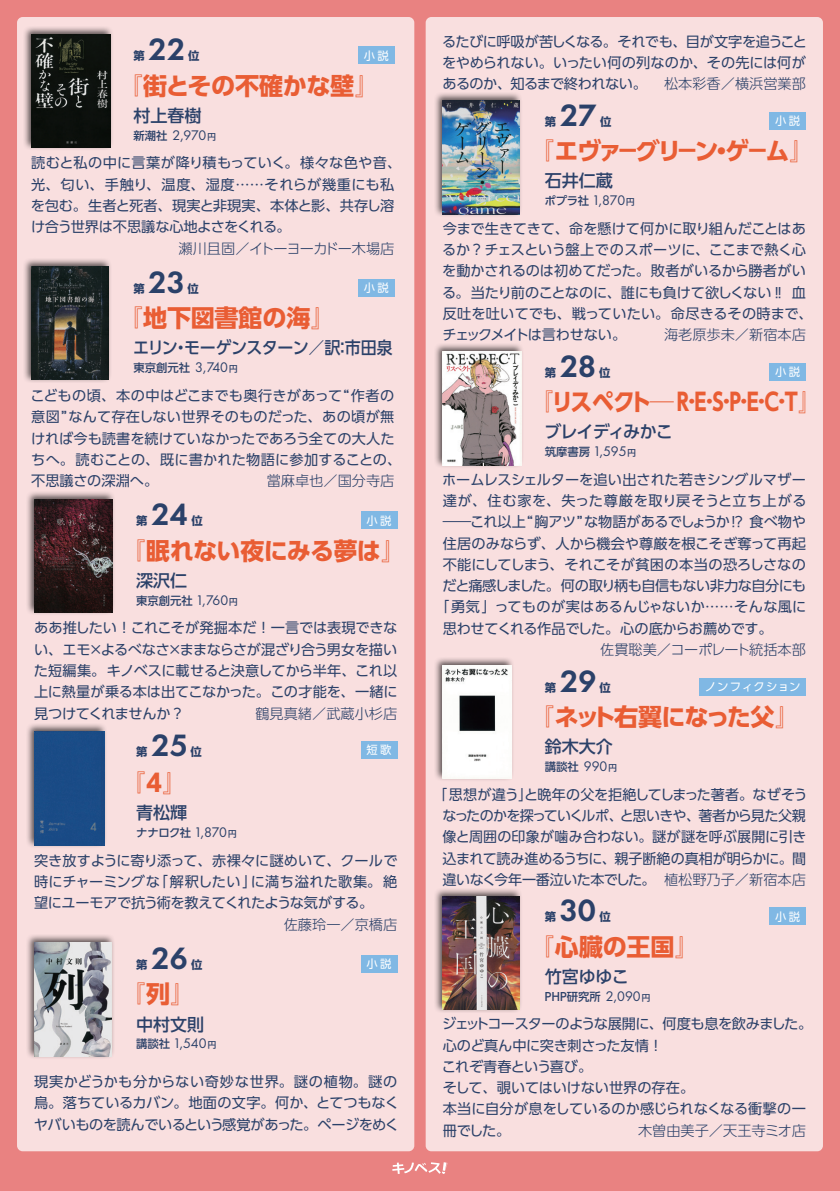
<style>
.page{position:relative;width:840px;height:1191px;background:#fff}
.page>*{position:absolute;margin:0;border:0;box-sizing:border-box;transform-origin:0 0}
.t1{font:700 28.4px "Futura Now Text";letter-spacing:-.01em;color:#2b4169}
.t2{font:700 24px "UD Shin Go Pr 6 N";letter-spacing:-.025em;color:#e95d34}
.t3{font:700 24px "UD Shin Go Pr 6 N";letter-spacing:-.025em;color:#e95d34;scale:.91 1}
.t4{font:700 24px "UD Shin Go Pr 6 N";letter-spacing:-.07em;color:#e95d34}
.t5{font:500 17px "UD Shin Go Pr 6 N";letter-spacing:-.005em;color:#2b4169}
.t6{font:500 17px "UD Shin Go Pr 6 N";letter-spacing:-.03em;color:#2b4169;scale:.94 1}
.t7{font:500 17px "UD Shin Go Pr 6 N";letter-spacing:-.065em;color:#2b4169}
.t8{font:14.2px/21.2px "UD Shin Go Pr 6 N";letter-spacing:-.015em;color:#2b4169;text-align:justify}
.t9{font:14.2px/21.2px "UD Shin Go Pr 6 N";letter-spacing:.005em;color:#2b4169}
.t10{font:300 14.2px "UD Shin Go Pr 6 N";color:#2b4169}
.t11{font:14.2px "UD Shin Go Pr 6 N";letter-spacing:-.04em;color:#2b4169}
.t12{font:14.2px "UD Shin Go Pr 6 N";letter-spacing:-.015em;color:#2b4169;scale:2 1}
.t13{font:14.2px "UD Shin Go Pr 6 N";letter-spacing:.02em;color:#2b4169}
.t14{font:14.2px "UD Shin Go Pr 6 N";letter-spacing:.04em;color:#2b4169}
.t15{font:300 14.2px "UD Shin Go Pr 6 N";letter-spacing:-.045em;color:#2b4169}
.t16{font:12.8px "Futura Now Text";color:#2b4169}
.t17{font:500 11.4px "UD Shin Go Pr 6 N";color:#2b4169}
.t18{font:700 11.4px "UD Shin Go Pr 6 N";color:#2b4169}
.t19{font:11.4px "UD Shin Go Pr 6 N";letter-spacing:.2em;color:#fff}
.t20{font:11.4px "UD Shin Go Pr 6 N";letter-spacing:.045em;color:#fff}
.s1{font-family:"UD Shin Go Pr 6 N";font-weight:500;font-size:11.4px}
.s2{font-family:"UD Shin Go Pr 6 N";font-weight:500;font-size:8.6px}
.s3{font-family:"Futura Now Text";font-weight:400;font-size:12.8px}
.s4{font-size:8.6px}
.s5{font-weight:300}
</style>
<div class="page">
<div style="left:0;top:0;width:839px;height:1191px;background:#e98281"></div>
<div style="left:17px;top:17px;width:397px;height:1134px;background:#f9dfdf;border-radius:6px"></div>
<div style="left:425px;top:17px;width:397px;height:1134px;background:#f9dfdf;border-radius:6px"></div>
<div style="left:25px;top:723px;width:82px;height:125px;background:#231f20;opacity:.75"></div>
<div style="left:34px;top:731px;width:70px;height:114px;background:#1a4b86"></div>
<div style="left:25px;top:490px;width:90px;height:125px;background:#231f20;opacity:.75"></div>
<img style="left:34px;top:499px;width:78px;height:113px">
<div style="left:22px;top:258px;width:90px;height:125px;background:#231f20;opacity:.75"></div>
<img style="left:31px;top:266px;width:78px;height:114px">
<div style="left:25px;top:934px;width:90px;height:125px;background:#231f20;opacity:.75"></div>
<img style="left:34px;top:942px;width:78px;height:114px">
<div style="left:22px;top:25px;width:92px;height:126px;background:#231f20;opacity:.75"></div>
<img style="left:31px;top:34px;width:79px;height:113px">
<div style="left:358px;top:47px;width:36px;height:17px;background:#80b8e4"></div>
<div style="left:358px;top:279px;width:36px;height:17px;background:#80b8e4"></div>
<div style="left:361px;top:512px;width:36px;height:17px;background:#80b8e4"></div>
<div style="left:361px;top:741px;width:36px;height:17px;background:#80b8e4"></div>
<div style="left:361px;top:955px;width:36px;height:17px;background:#80b8e4"></div>
<div style="left:433px;top:92px;width:89px;height:125px;background:#231f20;opacity:.75"></div>
<img style="left:442px;top:101px;width:77px;height:113px">
<div style="left:769px;top:112px;width:36px;height:17px;background:#80b8e4"></div>
<div style="left:433px;top:343px;width:91px;height:125px;background:#231f20;opacity:.75"></div>
<img style="left:442px;top:352px;width:79px;height:113px">
<div style="left:769px;top:363px;width:36px;height:17px;background:#80b8e4"></div>
<div style="left:433px;top:656px;width:81px;height:126px;background:#231f20;opacity:.75"></div>
<img style="left:442px;top:665px;width:69px;height:113px">
<div style="left:699px;top:678px;width:106px;height:17px;background:#80b8e4"></div>
<div style="left:433px;top:887px;width:89px;height:126px;background:#231f20;opacity:.75"></div>
<img style="left:442px;top:896px;width:77px;height:114px">
<div style="left:769px;top:908px;width:36px;height:17px;background:#80b8e4"></div>
<svg style="left:392px;top:1162px;width:55px;height:12px"></svg>
<p class="t18" style="left:133px;top:47px;width:13px">第</p>
<h1 class="t1" style="left:148px;top:25px;width:39px">22</h1>
<p class="t18" style="left:188px;top:47px;width:13px">位</p>
<p class="t19" style="left:363px;top:46px;width:26px">小説</p>
<h2 class="t2" style="left:118px;top:66px;width:262px">『街とその不確かな壁』</h2>
<p class="t5" style="left:133px;top:102px;width:70px">村上春樹</p>
<p class="t16" style="left:133px;top:125px;width:84px"><span class="s1">新潮社</span> 2,970<span class="s2">円</span></p>
<p class="t8" style="left:31px;top:152px;width:372px;text-align:left">読むと私の中に言葉が降り積もっていく。様々な色や音、光、匂い、手触り、温度、湿度……それらが幾重にも私を包む。生者と死者、現実と非現実、本体と影、共存し溶け合う世界は不思議な心地よさをくれる。</p>
<p class="t15" style="left:178px;top:237px;width:217px">瀬川且固／イトーヨーカドー木場店</p>
<p class="t18" style="left:133px;top:279px;width:13px">第</p>
<h1 class="t1" style="left:148px;top:258px;width:38px">23</h1>
<p class="t18" style="left:187px;top:279px;width:13px">位</p>
<h2 class="t2" style="left:118px;top:298px;width:218px">『地下図書館の海』</h2>
<p class="t19" style="left:363px;top:278px;width:26px">小説</p>
<p class="t6" style="left:133px;top:334px;width:277px">エリン・モーゲンスターン／訳：市田泉</p>
<p class="t17" style="left:133px;top:359px;width:106px">東京創元社 <span class="s3">3,740</span><span class="s4">円</span></p>
<p class="t9" style="left:30px;top:384px;width:372px">こどもの頃、本の中はどこまでも奥行きがあって“作者の意図”なんて存在しない世界そのものだった、あの頃が無ければ今も読書を続けていなかったであろう全ての大人たちへ。読むことの、既に書かれた物語に参加することの、不思議さの深淵へ。</p>
<p class="t10" style="left:266px;top:469px;width:129px">當麻卓也／国分寺店</p>
<p class="t18" style="left:136px;top:511px;width:13px">第</p>
<h1 class="t1" style="left:151px;top:490px;width:39px">24</h1>
<p class="t18" style="left:191px;top:511px;width:13px">位</p>
<p class="t19" style="left:366px;top:511px;width:26px">小説</p>
<h2 class="t2" style="left:121px;top:531px;width:286px">『眠れない夜にみる夢は』</h2>
<p class="t5" style="left:136px;top:567px;width:53px">深沢仁</p>
<p class="t17" style="left:136px;top:591px;width:103px">東京創元社 <span class="s3">1,760</span><span class="s4">円</span></p>
<p class="t8" style="left:34px;top:617px;width:365px">ああ推したい！これこそが発掘本だ！一言では表現できない、エモ×よるべなさ×ままならさが混ざり合う男女を描いた短編集。キノベスに載せると決意してから半年、これ以上に熱量が乗る本は出てこなかった。この才能を、一緒に見つけてくれませんか？</p>
<p class="t10" style="left:255px;top:701px;width:143px">鶴見真緒／武蔵小杉店</p>
<p class="t18" style="left:136px;top:743px;width:13px">第</p>
<h1 class="t1" style="left:151px;top:721px;width:38px">25</h1>
<p class="t18" style="left:190px;top:743px;width:13px">位</p>
<p class="t19" style="left:366px;top:740px;width:26px">短歌</p>
<h2 class="t2" style="left:121px;top:763px;width:67px">『4』</h2>
<p class="t5" style="left:136px;top:799px;width:53px">青松輝</p>
<p class="t17" style="left:136px;top:823px;width:102px">ナナロク社 <span class="s3">1,870</span><span class="s4">円</span></p>
<p class="t8" style="left:34px;top:849px;width:365px">突き放すように寄り添って、赤裸々に謎めいて、クールで時にチャーミングな「解釈したい」に満ち溢れた歌集。絶望にユーモアで抗う術を教えてくれたような気がする。</p>
<p class="t10" style="left:283px;top:912px;width:115px">佐藤玲一／京橋店</p>
<p class="t18" style="left:136px;top:955px;width:13px">第</p>
<h1 class="t1" style="left:151px;top:934px;width:38px">26</h1>
<p class="t18" style="left:191px;top:955px;width:13px">位</p>
<h2 class="t2" style="left:121px;top:974px;width:75px">『列』</h2>
<p class="t5" style="left:136px;top:1010px;width:70px">中村文則</p>
<p class="t16" style="left:136px;top:1033px;width:81px"><span class="s1">講談社</span> 1,540<span class="s2">円</span></p>
<p class="t19" style="left:366px;top:954px;width:26px">小説</p>
<p class="t8" style="left:34px;top:1070px;width:366px">現実かどうかも分からない奇妙な世界。謎の植物。謎の鳥。落ちているカバン。地面の文字。何か、とてつもなくヤバいものを読んでいるという感覚があった。ページをめく</p>
<p class="t8" style="left:442px;top:30px;width:366px">るたびに呼吸が苦しくなる。それでも、目が文字を追うことをやめられない。いったい何の列なのか、その先には何があるのか、知るまで終われない。 <span class="s5">松本彩香／横浜営業部</span></p>
<p class="t18" style="left:544px;top:112px;width:13px">第</p>
<h1 class="t1" style="left:559px;top:91px;width:38px">27</h1>
<p class="t18" style="left:599px;top:112px;width:13px">位</p>
<p class="t19" style="left:774px;top:111px;width:26px">小説</p>
<h2 class="t2" style="left:529px;top:131px;width:285px">『エヴァ－グリ－ン・ゲ－ム』</h2>
<p class="t5" style="left:544px;top:167px;width:70px">石井仁蔵</p>
<p class="t16" style="left:544px;top:190px;width:92px"><span class="s1">ポプラ社</span> 1,870<span class="s2">円</span></p>
<p class="t8" style="left:442px;top:217px;width:372px;text-align:left">今まで生きてきて、命を懸けて何かに取り組んだことはあるか？チェスという盤上でのスポーツに、ここまで熱く心を動かされるのは初めてだった。敗者がいるから勝者がいる。当たり前のことなのに、誰にも負けて欲しくない‼ 血反吐を吐いてでも、戦っていたい。命尽きるその時まで、チェックメイトは言わせない。</p>
<p class="t10" style="left:663px;top:323px;width:143px">海老原歩未／新宿本店</p>
<p class="t18" style="left:544px;top:363px;width:13px">第</p>
<h1 class="t1" style="left:559px;top:342px;width:38px">28</h1>
<p class="t18" style="left:598px;top:363px;width:13px">位</p>
<p class="t19" style="left:774px;top:362px;width:26px">小説</p>
<h2 class="t3" style="left:531px;top:382px;width:319px">『リスペクト─R<sup>•</sup>E<sup>•</sup>S<sup>•</sup>P<sup>•</sup>E<sup>•</sup>C<sup>•</sup>T』</h2>
<p class="t7" style="left:544px;top:418px;width:130px">ブレイディみかこ</p>
<p class="t16" style="left:544px;top:441px;width:93px"><span class="s1">筑摩書房</span> 1,595<span class="s2">円</span></p>
<p class="t8" style="left:442px;top:468px;width:365px">ホームレスシェルターを追い出された若きシングルマザー</p>
<p class="t14" style="left:442px;top:489px;width:365px">達が、住む家を、失った尊厳を取り戻そうと立ち上がる</p>
<p class="t12" style="left:442px;top:510px;width:183px">―これ以上“胸アツ”な物語があるでしょうか⁉ 食べ物や</p>
<p class="t8" style="left:442px;top:532px;width:364px">住居のみならず、人から機会や尊厳を根こそぎ奪って再起</p>
<p class="t8" style="left:442px;top:553px;width:364px">不能にしてしまう、それこそが貧困の本当の恐ろしさなの</p>
<p class="t11" style="left:442px;top:574px;width:365px">だと痛感しました。何の取り柄も自信もない非力な自分にも</p>
<p class="t13" style="left:435px;top:595px;width:372px">「勇気」ってものが実はあるんじゃないか……そんな風に</p>
<p class="t8" style="left:442px;top:617px;width:331px">思わせてくれる作品でした。心の底からお薦めです。</p>
<p class="t10" style="left:600px;top:638px;width:207px">佐貫聡美／コーポレート統括本部</p>
<p class="t18" style="left:544px;top:678px;width:13px">第</p>
<h1 class="t1" style="left:559px;top:656px;width:38px">29</h1>
<p class="t18" style="left:599px;top:678px;width:13px">位</p>
<p class="t20" style="left:704px;top:677px;width:97px">ノンフィクション</p>
<h2 class="t4" style="left:529px;top:697px;width:271px">『ネット右翼になった父』</h2>
<p class="t5" style="left:544px;top:733px;width:70px">鈴木大介</p>
<p class="t17" style="left:544px;top:757px;width:74px">講談社 <span class="s3">990</span><span class="s4">円</span></p>
<p class="t8" style="left:433px;top:783px;width:376px;text-align:center">「思想が違う」と晩年の父を拒絶してしまった著者。なぜそうなったのかを探っていくルポ、と思いきや、著者から見た父親像と周囲の印象が噛み合わない。謎が謎を呼ぶ展開に引き込まれて読み進めるうちに、親子断絶の真相が明らかに。間違いなく今年一番泣いた本でした。<span class="s5">植松野乃子／新宿本店</span></p>
<p class="t18" style="left:544px;top:907px;width:13px">第</p>
<h1 class="t1" style="left:559px;top:886px;width:38px">30</h1>
<p class="t18" style="left:599px;top:907px;width:13px">位</p>
<p class="t19" style="left:774px;top:907px;width:26px">小説</p>
<h2 class="t2" style="left:529px;top:927px;width:171px">『心臓の王国』</h2>
<p class="t5" style="left:544px;top:962px;width:85px">竹宮ゆゆこ</p>
<p class="t17" style="left:542px;top:987px;width:109px">ＰＨＰ研究所 <span class="s3">2,090</span><span class="s4">円</span></p>
<p class="t8" style="left:441px;top:1013px;width:371px;text-align:left">ジェットコースターのような展開に、何度も息を飲みました。心のど真ん中に突き刺さった友情！<br>これぞ青春という喜び。<br>そして、覗いてはいけない世界の存在。<br>本当に自分が息をしているのか感じられなくなる衝撃の一冊でした。</p>
<p class="t10" style="left:637px;top:1118px;width:169px">木曽由美子／天王寺ミオ店</p>
</div>
